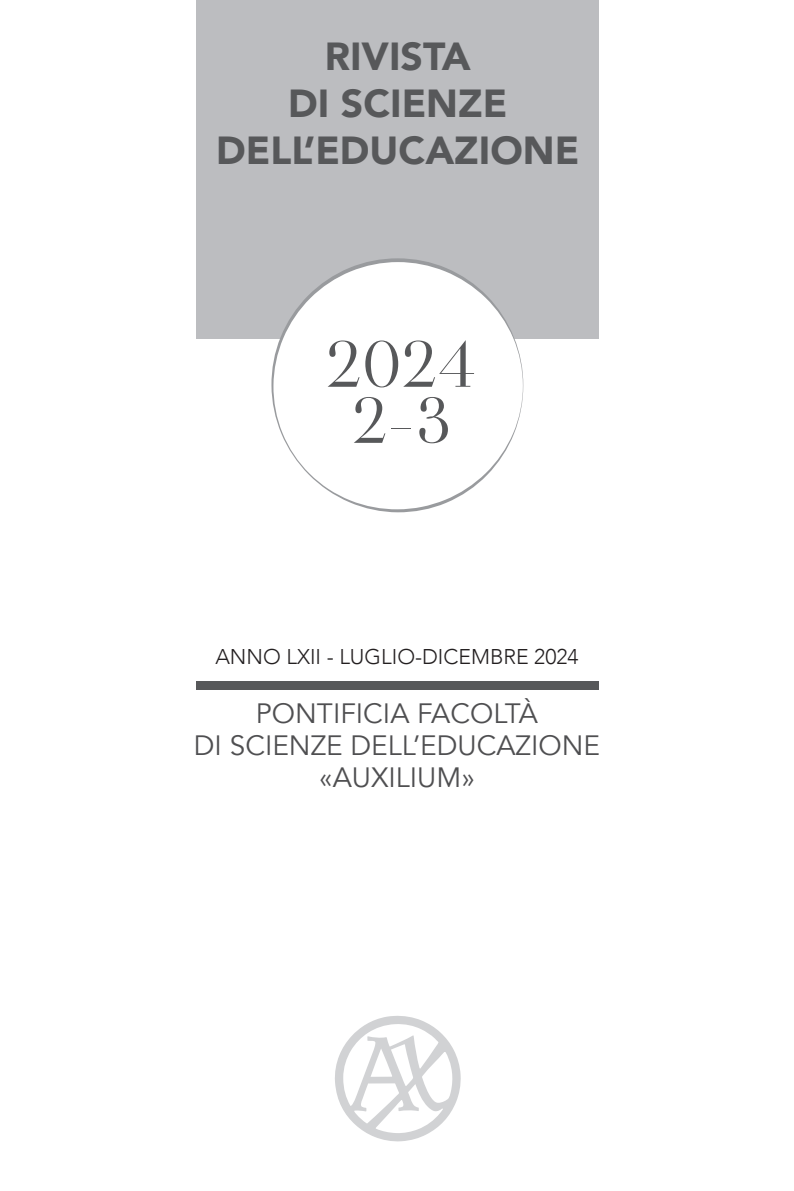
<style>
.page{position:relative;width:794px;height:1191px;background:#fff}
.page>*{position:absolute;margin:0;border:0;box-sizing:border-box;transform-origin:0 0}
.t1{font:900 39.02px/46.9px "Avenir";color:#57585a;text-align:center}
.t2{font:28px/31.7px "Avenir";color:#4f4f51;text-align:center}
.t3{font:300 21.35px "Avenir";color:#231f20}
</style>
<div class="page">
<svg style="left:335px;top:1016px;width:126px;height:125px"></svg>
<div style="left:196px;top:681px;width:403px;height:9px;background:#57585a"></div>
<div style="left:196px;top:0;width:403px;height:339px;background:#bcbdc0"></div>
<svg style="left:271px;top:258px;width:252px;height:254px"></svg>
<svg style="left:328px;top:340px;width:31px;height:47px"></svg>
<svg style="left:365px;top:340px;width:109px;height:47px"></svg>
<svg style="left:354px;top:397px;width:31px;height:46px"></svg>
<svg style="left:391px;top:428px;width:20px;height:1px"></svg>
<svg style="left:419px;top:397px;width:29px;height:46px"></svg>
<p class="t1" style="left:216px;top:32px;width:365px">RIVISTA<br>DI SCIENZE<br>DELL’EDUCAZIONE</p>
<p class="t3" style="left:215px;top:644px;width:365px">ANNO LXII - LUGLIO-DICEMBRE 2024</p>
<p class="t2" style="left:194px;top:698px;width:407px">PONTIFICIA FACOLTÀ<br>DI SCIENZE DELL’EDUCAZIONE «AUXILIUM»</p>
</div>
